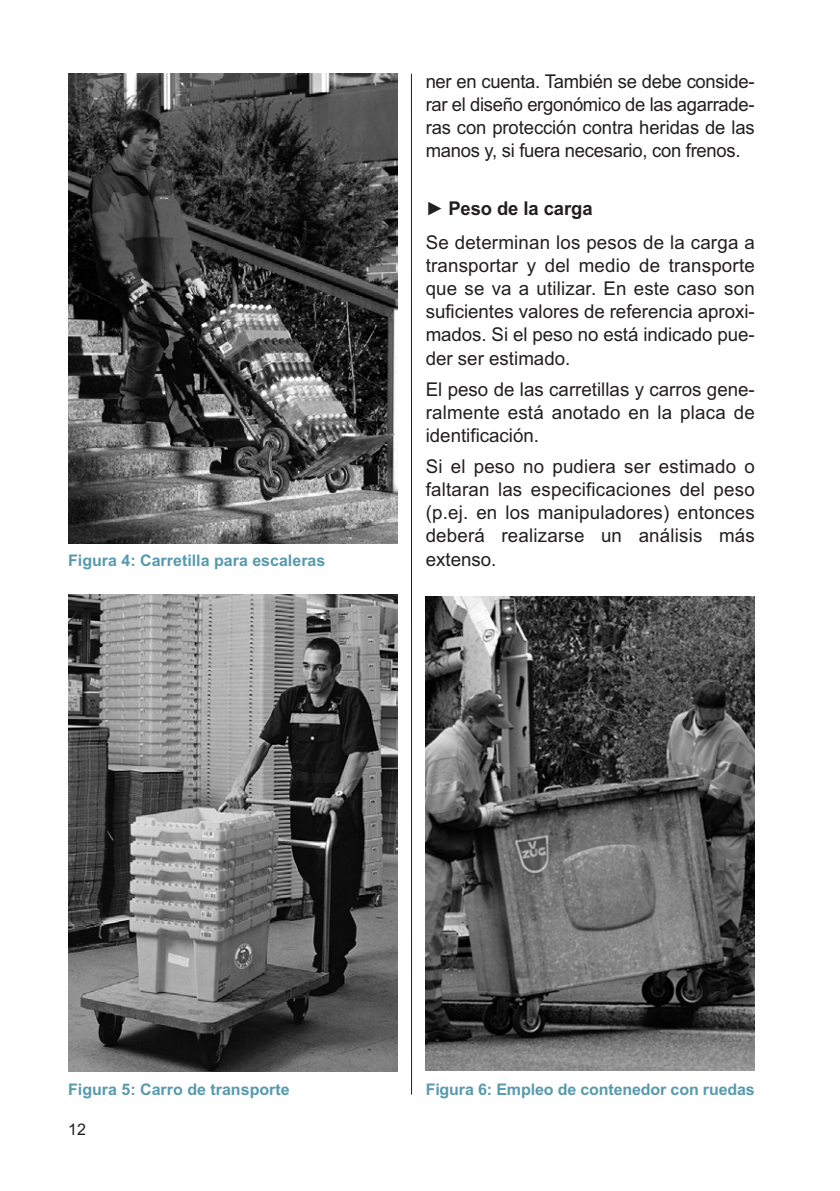
<style>
.page{position:relative;width:840px;height:1191px;background:#fff}
.page>*{position:absolute;margin:0;border:0;box-sizing:border-box;transform-origin:0 0}
.t1{font:19px/23.2px "Arial";color:#231f20;text-align:justify}
.t2{font:700 16px "Arial";color:#589aad}
.t3{font:16px "Arial";color:#231f20}
.s1{font-weight:700}
</style>
<div class="page">
<hr style="left:410px;top:74px;width:2px;height:1020px;background:#231f20">
<img style="left:425px;top:596px;width:329px;height:474px">
<img style="left:68px;top:74px;width:329px;height:469px">
<img style="left:68px;top:595px;width:329px;height:476px">
<p class="t2" style="left:68px;top:551px;width:258px">Figura 4: Carretilla para escaleras</p>
<p class="t1" style="left:425px;top:69px;width:330px">ner en cuenta. También se debe conside&shy;rar el diseño ergonómico de las agarrade&shy;ras con protección contra heridas de las manos y, si fuera necesario, con frenos.</p>
<p class="t1" style="left:425px;top:191px;width:330px;line-height:34.4px">► <span class="s1">Peso de la carga<br></span>Se determinan los pesos de la carga a</p>
<p class="t1" style="left:425px;top:254px;width:330px">transportar y del medio de transporte que se va a utilizar. En este caso son suficientes valores de referencia aproxi&shy;mados. Si el peso no está indicado pue&shy;der ser estimado.</p>
<p class="t1" style="left:425px;top:377px;width:330px">El peso de las carretillas y carros gene&shy;ralmente está anotado en la placa de identificación.</p>
<p class="t1" style="left:425px;top:455px;width:330px">Si el peso no pudiera ser estimado o faltaran las especificaciones del peso (p.ej. en los manipuladores) entonces deberá realizarse un análisis más extenso.</p>
<p class="t2" style="left:68px;top:1079px;width:223px">Figura 5: Carro de transporte</p>
<p class="t3" style="left:68px;top:1119px;width:19px">12</p>
<p class="t2" style="left:425px;top:1080px;width:330px">Figura 6: Empleo de contenedor con ruedas</p>
</div>
